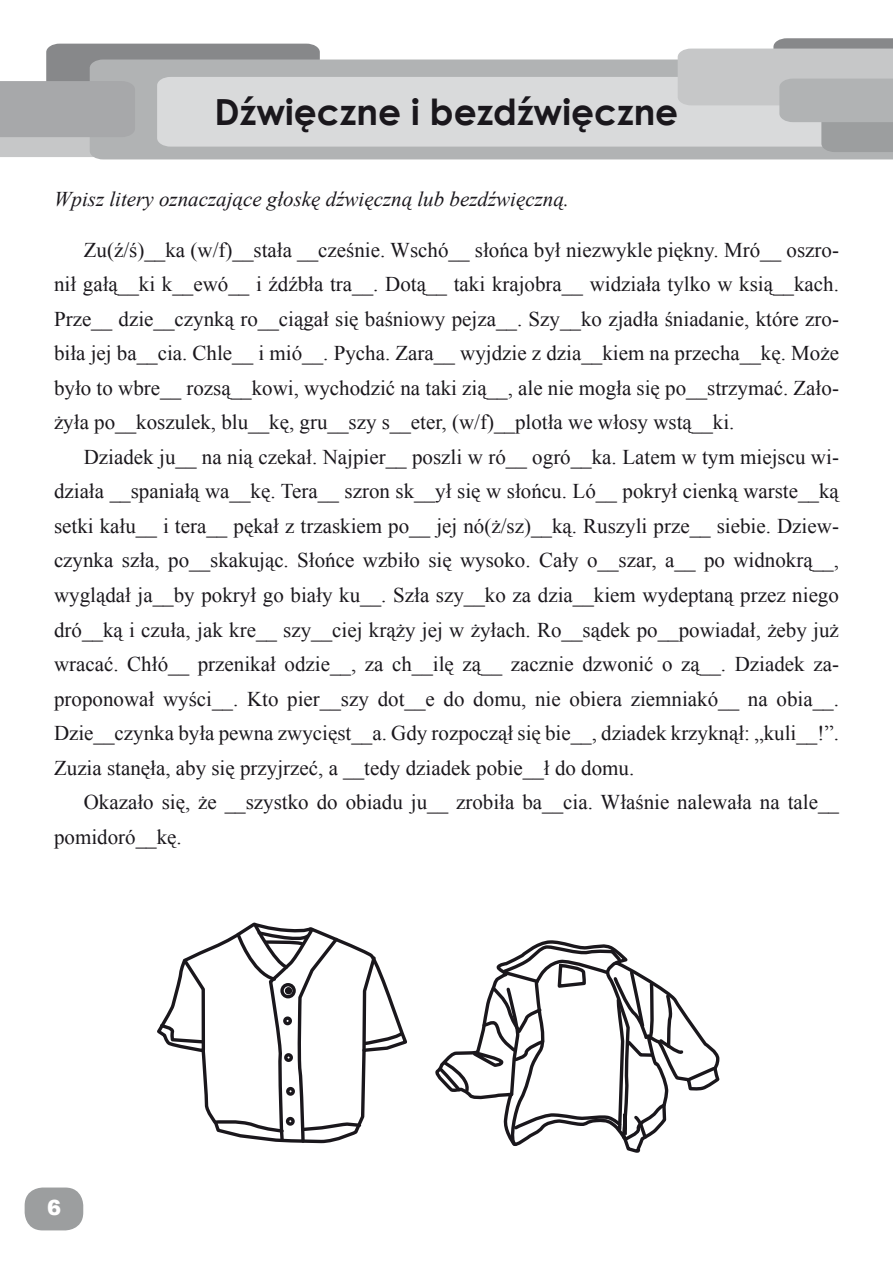
<style>
.page{position:relative;width:893px;height:1263px;background:#fff}
.page>*{position:absolute;margin:0;border:0;box-sizing:border-box;transform-origin:0 0}
.t1{font:700 36px "Century Gothic";color:#1a171c}
.t2{font:21px/34.5px "Times New Roman";color:#1a171c;text-align:justify}
.t3{font:italic 21px "Times New Roman";color:#1a171c}
.t4{font:900 21px "Arial";color:#fff}
</style>
<div class="page">
<div style="left:25px;top:1187px;width:58px;height:43px;background:#9c9e9f;border-radius:18px"></div>
<div style="left:94px;top:60px;width:584px;height:99px;background:#b1b3b4"></div>
<svg style="left:0;top:44px;width:320px;height:113px;background:#acadae"></svg>
<div style="left:157px;top:77px;width:521px;height:70px;background:#d9dadb"></div>
<svg style="left:678px;top:38px;width:215px;height:121px;background:#c0c1c2"></svg>
<svg style="left:437px;top:943px;width:281px;height:206px"></svg>
<svg style="left:157px;top:946px;width:250px;height:175px"></svg>
<svg style="left:158px;top:1022px;width:48px;height:23px"></svg>
<svg style="left:212px;top:922px;width:194px;height:222px"></svg>
<p class="t1" style="left:215px;top:84px;width:465px">Dźwięczne i bezdźwięczne</p>
<p class="t3" style="left:54px;top:184px;width:517px">Wpisz litery oznaczające głoskę dźwięczną lub bezdźwięczną.</p>
<p class="t2" style="left:54px;top:232px;width:786px;text-indent:30px">Zu(ź/ś)__ka (w/f)__stała __cześnie. Wschó__ słońca był niezwykle piękny. Mró__ oszro&shy;nił gałą__ki k__ewó__ i źdźbła tra__. Dotą__ taki krajobra__ widziała tylko w ksią__kach.<br>Prze__ dzie__czynką ro__ciągał się baśniowy pejza__. Szy__ko zjadła śniadanie, które zro&shy;biła jej ba__cia. Chle__ i mió__. Pycha. Zara__ wyjdzie z dzia__kiem na przecha__kę. Może było to wbre__ rozsą__kowi, wychodzić na taki zią__, ale nie mogła się po__strzymać. Zało&shy;żyła po__koszulek, blu__kę, gru__szy s__eter, (w/f)__plotła we włosy wstą__ki.</p>
<p class="t2" style="left:54px;top:439px;width:786px;text-indent:30px">Dziadek ju__ na nią czekał. Najpier__ poszli w ró__ ogró__ka. Latem w tym miejscu wi&shy;działa __spaniałą wa__kę. Tera__ szron sk__ył się w słońcu. Ló__ pokrył cienką warste__ką setki kału__ i tera__ pękał z trzaskiem po__ jej nó(ż/sz)__ką. Ruszyli prze__ siebie. Dziew&shy;czynka szła, po__skakując. Słońce wzbiło się wysoko. Cały o__szar, a__ po widnokrą__, wyglądał ja__by pokrył go biały ku__. Szła szy__ko za dzia__kiem wydeptaną przez niego dró__ką i czuła, jak kre__ szy__ciej krąży jej w żyłach. Ro__sądek po__powiadał, żeby już wracać. Chłó__ przenikał odzie__, za ch__ilę zą__ zacznie dzwonić o zą__. Dziadek za&shy;proponował wyści__. Kto pier__szy dot__e do domu, nie obiera ziemniakó__ na obia__.<br>Dzie__czynka była pewna zwycięst__a. Gdy rozpoczął się bie__, dziadek krzyknął: „kuli__!”.<br>Zuzia stanęła, aby się przyjrzeć, a __tedy dziadek pobie__ł do domu.</p>
<p class="t2" style="left:54px;top:784px;width:786px;text-indent:30px">Okazało się, że __szystko do obiadu ju__ zrobiła ba__cia. Właśnie nalewała na tale__ pomidoró__kę.</p>
<p class="t4" style="left:47px;top:1192px;width:16px">6</p>
</div>
